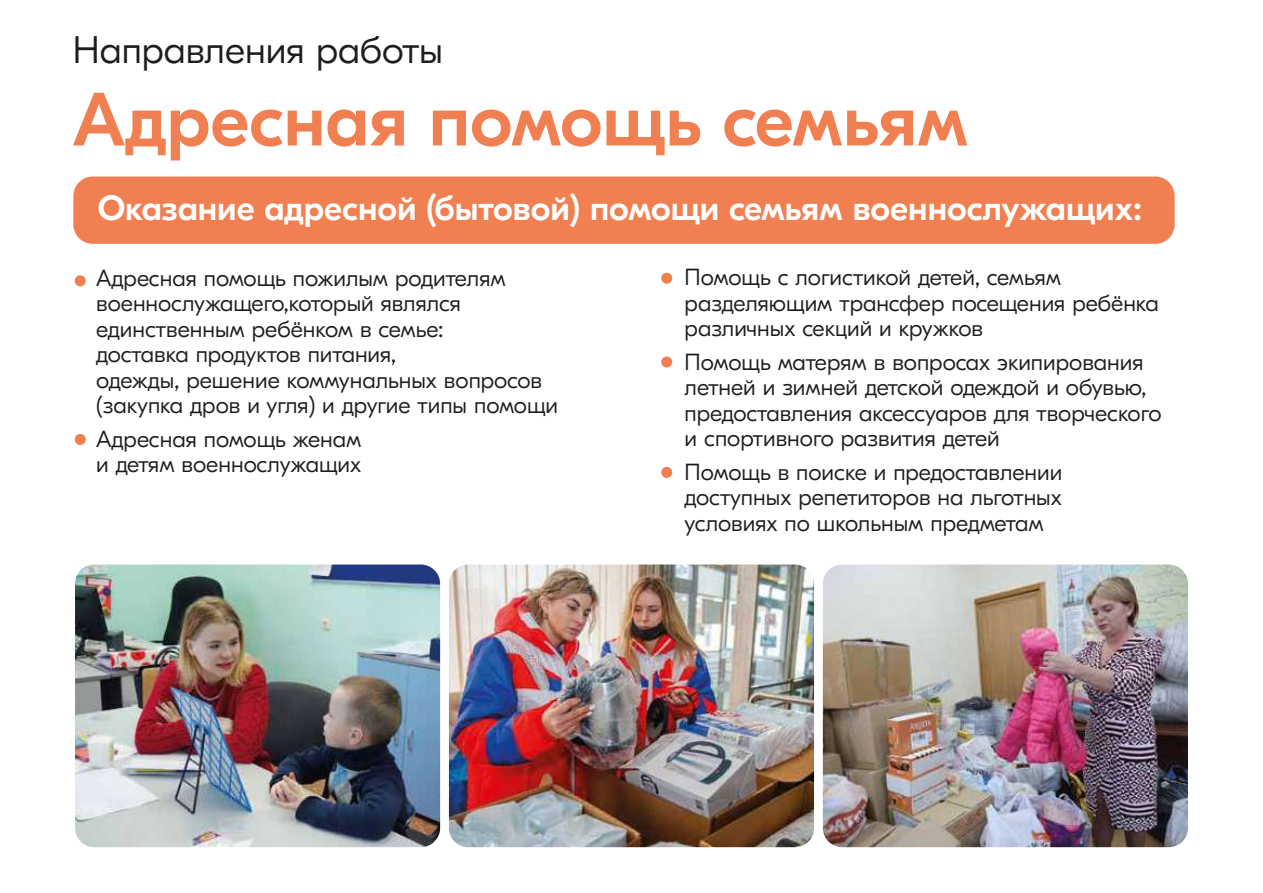
<style>
.page{position:relative;width:1263px;height:893px;background:#fff}
.page>*{position:absolute;margin:0;border:0;box-sizing:border-box;transform-origin:0 0}
.t1{font:500 75.3px "GT Eesti Display LC";color:#f08051}
.t2{font:300 38.4px "GT Eesti Display LC";color:#1d1d1b}
.t3{font:500 34.95px "GT Eesti Display LC";color:#fff}
.t4{font:300 23.25px/25.5px "GT Eesti Display LC";color:#1d1d1b}
</style>
<div class="page">
<img style="left:75px;top:564px;width:365px;height:283px">
<img style="left:449px;top:564px;width:365px;height:283px">
<img style="left:823px;top:564px;width:365px;height:283px">
<div style="left:73px;top:177px;width:1101px;height:67px;background:#f08051;border-radius:19px"></div>
<div style="left:75px;top:275px;width:11px;height:11px;background:#f08051;border-radius:50%"></div>
<div style="left:75px;top:434px;width:11px;height:11px;background:#f08051;border-radius:50%"></div>
<div style="left:661px;top:273px;width:11px;height:11px;background:#f08051;border-radius:50%"></div>
<div style="left:661px;top:356px;width:11px;height:12px;background:#f08051;border-radius:50%"></div>
<div style="left:661px;top:467px;width:11px;height:11px;background:#f08051;border-radius:50%"></div>
<h2 class="t2" style="left:73px;top:29px;width:372px">Направления работы</h2>
<h1 class="t1" style="left:73px;top:79px;width:897px">Адресная помощь семьям</h1>
<h3 class="t3" style="left:98px;top:189px;width:1045px">Оказание адресной (бытовой) помощи семьям военнослужащих:</h3>
<p class="t4" style="left:96px;top:266px;width:463px">Адресная помощь пожилым родителям военнослужащего,который являлся единственным ребёнком в семье:<br>доставка продуктов питания,<br>одежды, решение коммунальных вопросов (закупка дров и угля) и другие типы помощи</p>
<p class="t4" style="left:96px;top:427px;width:267px">Адресная помощь женам и детям военнослужащих</p>
<p class="t4" style="left:685px;top:265px;width:476px">Помощь с логистикой детей, семьям разделяющим трансфер посещения ребёнка различных секций и кружков</p>
<p class="t4" style="left:685px;top:349px;width:478px">Помощь матерям в вопросах экипирования летней и зимней детской одеждой и обувью, предоставления аксессуаров для творческого и спортивного развития детей</p>
<p class="t4" style="left:685px;top:459px;width:379px;text-align:justify">Помощь в поиске и предоставлении доступных репетиторов на льготных условиях по школьным предметам</p>
</div>
